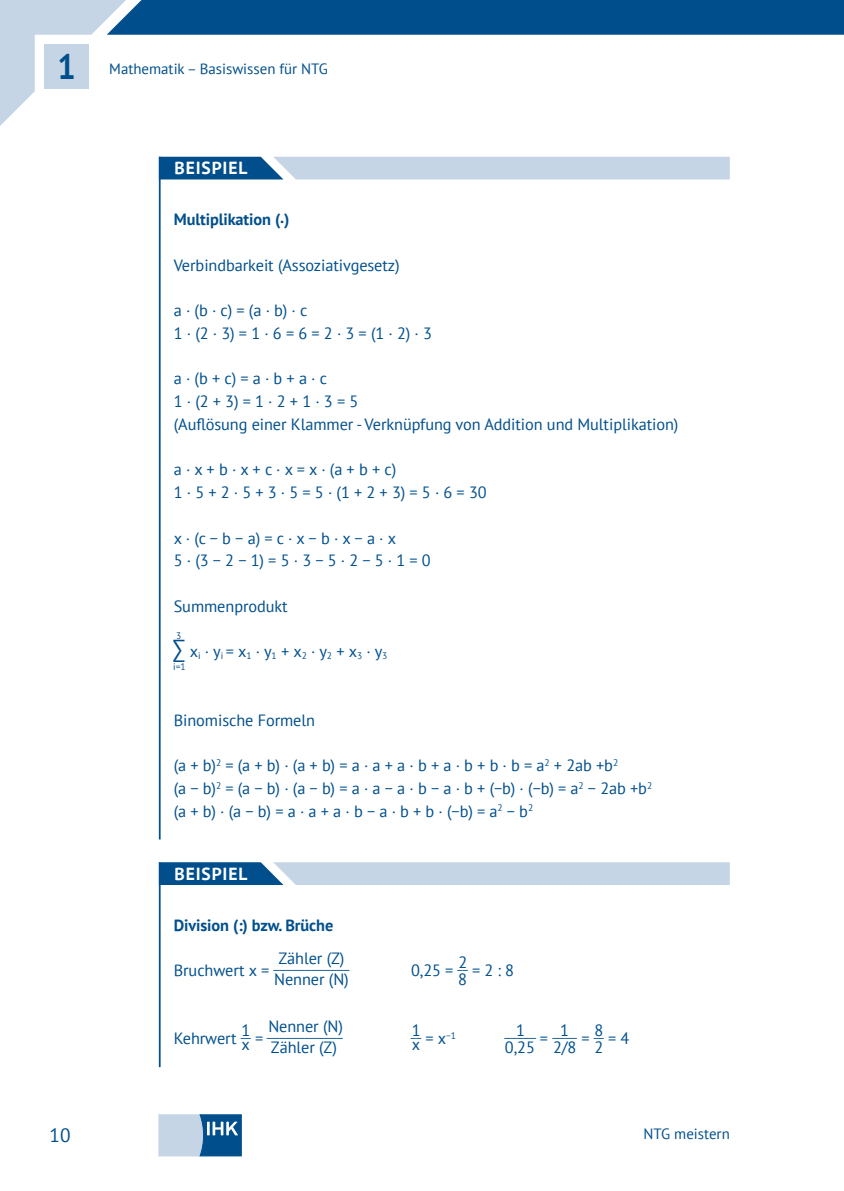
<style>
.page{position:relative;width:844px;height:1191px;background:#fff}
.page>*{position:absolute;margin:0;border:0;box-sizing:border-box;transform-origin:0 0}
.t1{font:700 35px "PT Sans";color:#004f8c;scale:.93 1}
.Formeln{font:24.5px "PT Sans";color:#004f8c}
.t2{font:19.25px "PT Sans";color:#004f8c}
.t3{font:700 17.5px "PT Sans";letter-spacing:.05em;color:#fff}
.Fließtext_Beispiel_b{font:16.28px "PT Sans";letter-spacing:-.005em;color:#004f8c}
.Formeln-2{font:16.28px/17.2px "PT Sans";letter-spacing:-.005em;color:#004f8c;text-align:center}
.Fließtext_Beispiel_b-2{font:700 16.28px "PT Sans";letter-spacing:-.005em;color:#004f8c}
.t4{font:14.88px "PT Sans";color:#004f8c}
.Formeln-3{font:13.83px "PT Sans";color:#004f8c;scale:1.13 1}
.Formeln-4{font:13.83px "PT Sans";color:#004f8c;scale:.92 1}
.Formeln-5{font:13.83px "PT Sans";color:#004f8c;scale:1.11 1}
.Formeln-6{font:9.45px "PT Sans";color:#004f8c}
.s1{font-size:16.28px}
</style>
<div class="page">
<svg style="left:159px;top:1114px;width:82px;height:42px"></svg>
<hr style="left:159px;top:157px;width:1px;height:682px;background:#004f8c">
<svg style="left:160px;top:157px;width:569px;height:22px"></svg>
<hr style="left:159px;top:862px;width:1px;height:205px;background:#004f8c">
<svg style="left:159px;top:862px;width:570px;height:23px"></svg>
<svg style="left:0;top:0;width:844px;height:126px"></svg>
<h1 class="t1" style="left:57px;top:44px;width:21px">1</h1>
<p class="t4" style="left:109px;top:59px;width:220px">Mathematik – Basiswissen für NTG</p>
<p class="t3" style="left:174px;top:157px;width:74px">BEISPIEL</p>
<p class="Fließtext_Beispiel_b-2" style="left:174px;top:208px;width:117px">Multiplikation (·)</p>
<p class="Fließtext_Beispiel_b" style="left:174px;top:254px;width:227px">Verbindbarkeit (Assoziativgesetz)</p>
<p class="Fließtext_Beispiel_b" style="left:174px;top:300px;width:135px">a · (b · c) = (a · b) · c</p>
<p class="Fließtext_Beispiel_b" style="left:174px;top:323px;width:260px">1 · (2 · 3) = 1 · 6 = 6 = 2 · 3 = (1 · 2) · 3</p>
<p class="Fließtext_Beispiel_b" style="left:174px;top:368px;width:155px">a · (b + c) = a · b + a · c</p>
<p class="Fließtext_Beispiel_b" style="left:174px;top:391px;width:186px">1 · (2 + 3) = 1 · 2 + 1 · 3 = 5</p>
<p class="Fließtext_Beispiel_b" style="left:174px;top:414px;width:506px">(Auflösung einer Klammer - Verknüpfung von Addition und Multiplikation)</p>
<p class="Fließtext_Beispiel_b" style="left:174px;top:459px;width:224px">a · x + b · x + c · x = x · (a + b + c)</p>
<p class="Fließtext_Beispiel_b" style="left:174px;top:482px;width:314px">1 · 5 + 2 · 5 + 3 · 5 = 5 · (1 + 2 + 3) = 5 · 6 = 30</p>
<p class="Fließtext_Beispiel_b" style="left:174px;top:527px;width:224px">x · (c − b − a) = c · x − b · x − a · x</p>
<p class="Fließtext_Beispiel_b" style="left:174px;top:550px;width:258px">5 · (3 − 2 − 1) = 5 · 3 − 5 · 2 − 5 · 1 = 0</p>
<p class="Fließtext_Beispiel_b" style="left:174px;top:596px;width:115px">Summenprodukt</p>
<p class="Formeln-6" style="left:176px;top:629px;width:7px">3</p>
<p class="Formeln" style="left:173px;top:633px;width:14px">∑</p>
<p class="Formeln-6" style="left:173px;top:660px;width:14px">i=1</p>
<p class="Formeln-2" style="left:190px;top:643px;width:199px">x<sub>i</sub> · y<sub>i</sub> = x<sub>1</sub> · y<sub>1</sub> + x<sub>2</sub> · y<sub>2</sub> + x<sub>3</sub> · y<sub>3</sub></p>
<p class="Fließtext_Beispiel_b" style="left:174px;top:709px;width:143px">Binomische Formeln</p>
<p class="Fließtext_Beispiel_b" style="left:174px;top:755px;width:446px">(a + b)<sup>2</sup> = (a + b) · (a + b) = a · a + a · b + a · b + b · b = a<sup>2</sup> + 2ab +b<sup>2</sup></p>
<p class="Fließtext_Beispiel_b" style="left:174px;top:778px;width:480px">(a − b)<sup>2</sup> = (a − b) · (a − b) = a · a − a · b − a · b + (−b) · (−b) = a<sup>2</sup> − 2ab +b<sup>2</sup></p>
<p class="Fließtext_Beispiel_b" style="left:174px;top:800px;width:361px">(a + b) · (a − b) = a · a + a · b − a · b + b · (−b) = a<sup>2</sup> − b<sup>2</sup></p>
<p class="t3" style="left:174px;top:862px;width:74px">BEISPIEL</p>
<p class="Fließtext_Beispiel_b-2" style="left:174px;top:914px;width:161px">Division (:) bzw. Brüche</p>
<p class="Formeln-2" style="left:174px;top:961px;width:97px">Bruchwert x =</p>
<p class="Formeln-2" style="left:278px;top:949px;width:67px">Zähler (Z)</p>
<p class="Formeln-3" style="left:273px;top:954px;width:69px">____________</p>
<p class="Formeln-2" style="left:274px;top:970px;width:76px">Nenner (N)</p>
<p class="Formeln-2" style="left:268px;top:1017px;width:76px">Nenner (N)</p>
<p class="Formeln-3" style="left:267px;top:1022px;width:69px">____________</p>
<p class="Formeln-2" style="left:271px;top:1038px;width:67px">Zähler (Z)</p>
<p class="Formeln-2" style="left:174px;top:1029px;width:64px">Kehrwert</p>
<p class="Formeln-4" style="left:241px;top:1022px;width:13px">_ _<span class="s1">1</span></p>
<p class="Formeln-2" style="left:241px;top:1032px;width:23px">x =</p>
<p class="Formeln-4" style="left:457px;top:954px;width:13px">_ _<span class="s1">2</span></p>
<p class="Formeln-2" style="left:458px;top:970px;width:10px">8</p>
<p class="Formeln-2" style="left:411px;top:961px;width:44px">0,25 =</p>
<p class="Formeln-2" style="left:472px;top:961px;width:44px">= 2 : 8</p>
<p class="Formeln-4" style="left:593px;top:1022px;width:13px">_ _<span class="s1">8</span></p>
<p class="Formeln-2" style="left:594px;top:1038px;width:10px">2</p>
<p class="Formeln-4" style="left:411px;top:1022px;width:13px">_ _<span class="s1">1</span></p>
<p class="Formeln-2" style="left:505px;top:1021px;width:32px">1<br>0,25</p>
<p class="Formeln-2" style="left:553px;top:1021px;width:25px">1<br>2/8</p>
<p class="Formeln-2" style="left:412px;top:1029px;width:46px">x = x<sup>−1</sup></p>
<p class="Formeln-3" style="left:504px;top:1022px;width:29px">_____</p>
<p class="Formeln-2" style="left:608px;top:1029px;width:23px">= 4</p>
<p class="Formeln-2" style="left:539px;top:1029px;width:10px">=</p>
<p class="Formeln-5" style="left:552px;top:1022px;width:24px">____</p>
<p class="Formeln-2" style="left:581px;top:1029px;width:10px">=</p>
<p class="t2" style="left:50px;top:1122px;width:22px">10</p>
<p class="t4" style="left:643px;top:1124px;width:88px">NTG meistern</p>
</div>
